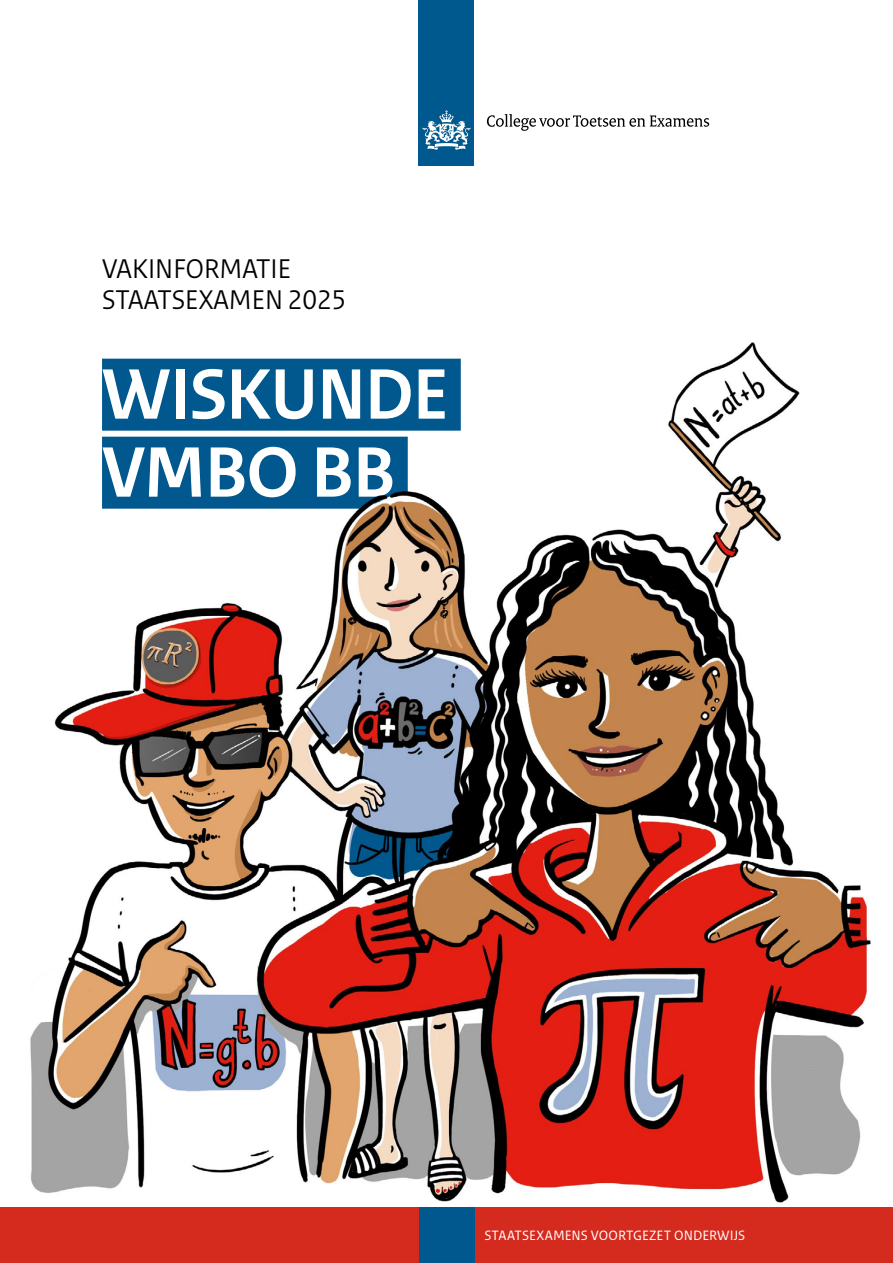
<style>
.page{position:relative;width:893px;height:1263px;background:#fff}
.page>*{position:absolute;margin:0;border:0;box-sizing:border-box;transform-origin:0 0}
.H1_titel{font:700 75px/78px "Rijksoverheid Sans Heading";letter-spacing:-.015em;color:#fff}
.P_subtitel{font:28.5px "Rijksoverheid Sans Heading";color:#000}
.t1{font:14.25px "Rijksoverheid Sans Text";letter-spacing:.005em;color:#fff}
</style>
<div class="page">
<img style="left:18px;top:342px;width:857px;height:866px">
<div style="left:0;top:1208px;width:893px;height:55px;background:#d52b1e"></div>
<div style="left:419px;top:1208px;width:55px;height:55px;background:#00588e"></div>
<div style="left:419px;top:0;width:55px;height:165px;background:#00598e"></div>
<svg style="left:423px;top:110px;width:47px;height:40px"></svg>
<svg style="left:487px;top:114px;width:222px;height:17px"></svg>
<div style="left:102px;top:359px;width:359px;height:72px;background:#00588e"></div>
<div style="left:102px;top:437px;width:306px;height:72px;background:#00588e"></div>
<img style="left:315px;top:488px;width:144px;height:23px">
<p class="P_subtitel" style="left:102px;top:252px;width:191px">VAKINFORMATIE</p>
<p class="P_subtitel" style="left:102px;top:283px;width:246px">STAATSEXAMEN 2025</p>
<h1 class="H1_titel" style="left:102px;top:357px;width:348px">WISKUNDE<br>VMBO BB</h1>
<p class="t1" style="left:484px;top:1227px;width:263px">STAATSEXAMENS VOORTGEZET ONDERWIJS</p>
</div>
